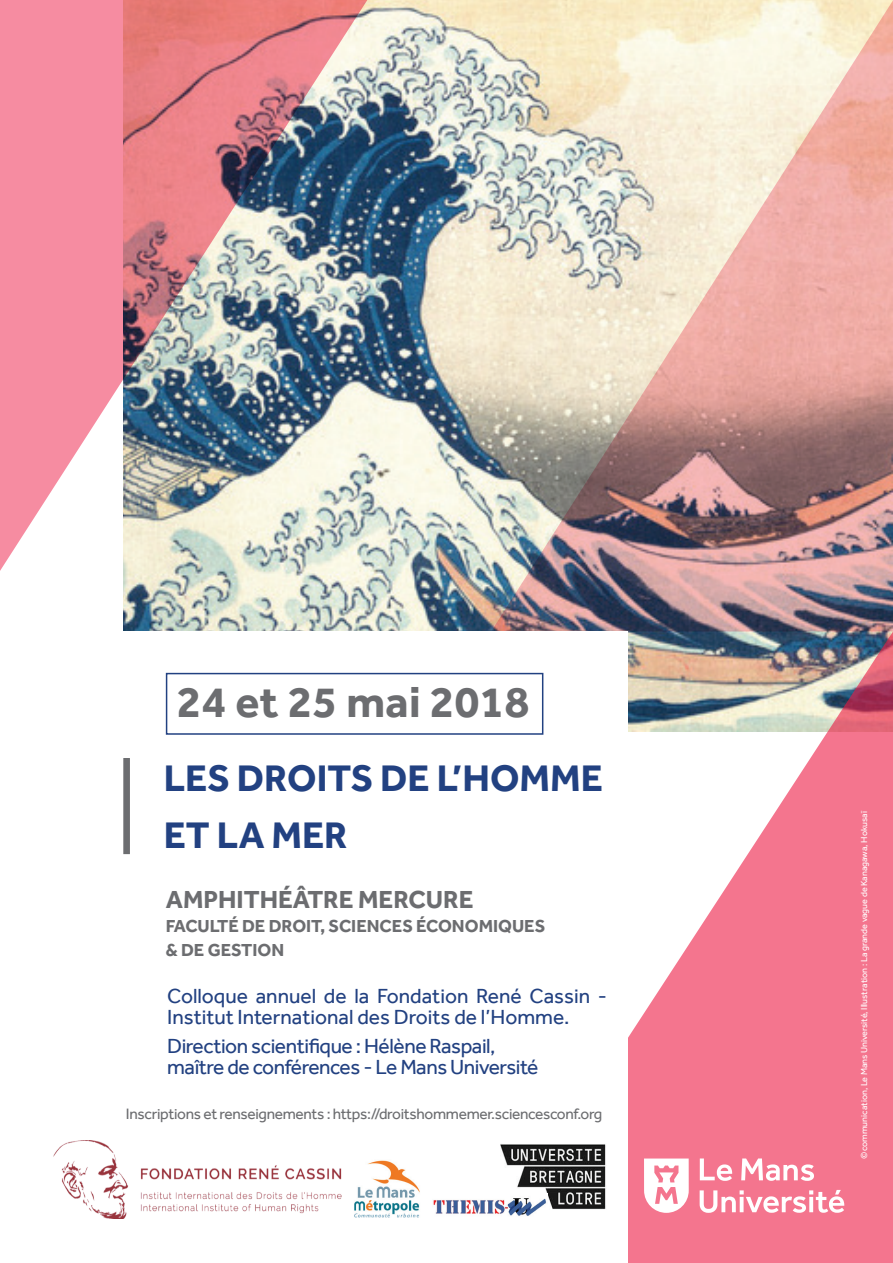
<style>
.page{position:relative;width:893px;height:1263px;background:#fff}
.page>*{position:absolute;margin:0;border:0;box-sizing:border-box;transform-origin:0 0}
.t1{font:700 45px "Effra";letter-spacing:.01em;color:#6c6d70}
.t2{font:700 38.25px/57px "Effra";color:#224181}
.t3{font:700 25.5px "Effra";color:#6c6d70}
.t4{font:21px/21px "Effra";color:#224181}
.t5{font:21px/21px "Effra";letter-spacing:-.02em;color:#224181}
.t6{font:700 18px "Effra";color:#6c6d70}
.t7{font:15.45px "Effra";letter-spacing:-.02em;color:#6c6d70}
.t8{font:9px "Effra";color:#fff}
</style>
<div class="page">
<img style="left:374px;top:0;width:117px;height:631px">
<img style="left:491px;top:0;width:402px;height:571px">
<img style="left:0;top:0;width:374px;height:631px">
<svg style="left:467px;top:571px;width:426px;height:692px;fill:#f4758e"></svg>
<div style="left:0;top:632px;width:627px;height:631px;background:#fff"></div>
<div style="left:123px;top:758px;width:7px;height:96px;background:#6c6d70;border:2px solid #6c6d70"></div>
<div style="left:166px;top:673px;width:377px;height:62px;border:2px solid #224181"></div>
<img style="left:54px;top:1140px;width:287px;height:79px">
<svg style="left:700px;top:1158px;width:32px;height:23px"></svg>
<svg style="left:741px;top:1158px;width:73px;height:23px"></svg>
<svg style="left:700px;top:1190px;width:144px;height:23px"></svg>
<svg style="left:644px;top:1158px;width:45px;height:55px"></svg>
<img style="left:500px;top:1144px;width:106px;height:65px">
<img style="left:433px;top:1193px;width:114px;height:23px">
<img style="left:354px;top:1160px;width:66px;height:58px">
<h1 class="t1" style="left:177px;top:675px;width:354px">24 ET 25 MAI 2018</h1>
<h2 class="t2" style="left:164px;top:749px;width:441px">LES DROITS DE L’HOMME<br>ET LA MER</h2>
<p class="t3" style="left:166px;top:884px;width:210px">AMPHITHÉÂTRE MER</p>
<p class="t3" style="left:409px;top:884px;width:50px">CURE</p>
<p class="t6" style="left:166px;top:915px;width:115px">FACULTÉ DE DROIT</p>
<p class="t6" style="left:320px;top:915px;width:157px">, SCIENCES ÉCONOMI</p>
<p class="t6" style="left:498px;top:915px;width:37px">QUES</p>
<p class="t6" style="left:166px;top:939px;width:66px">&amp; DE GESTIO</p>
<p class="t6" style="left:271px;top:939px;width:14px">N</p>
<p class="t4" style="left:167px;top:985px;width:441px">Colloque annuel de la Fondation René Cassin -<br>Institut International des Droits de l’Homme.</p>
<p class="t5" style="left:167px;top:1035px;width:373px">Direction scientifique : Hélène Raspail, maître de conférences - Le Mans Université</p>
<p class="t7" style="left:126px;top:1104px;width:478px">Inscriptions et renseignements : https://droitshommemer.sciencesconf.org</p>
<p class="t8" style="left:859px;top:1158px;width:349px;rotate:-90deg">©communication, Le Mans Université, Illustration : La grande vague de Kanagawa, Hokusaï</p>
</div>
